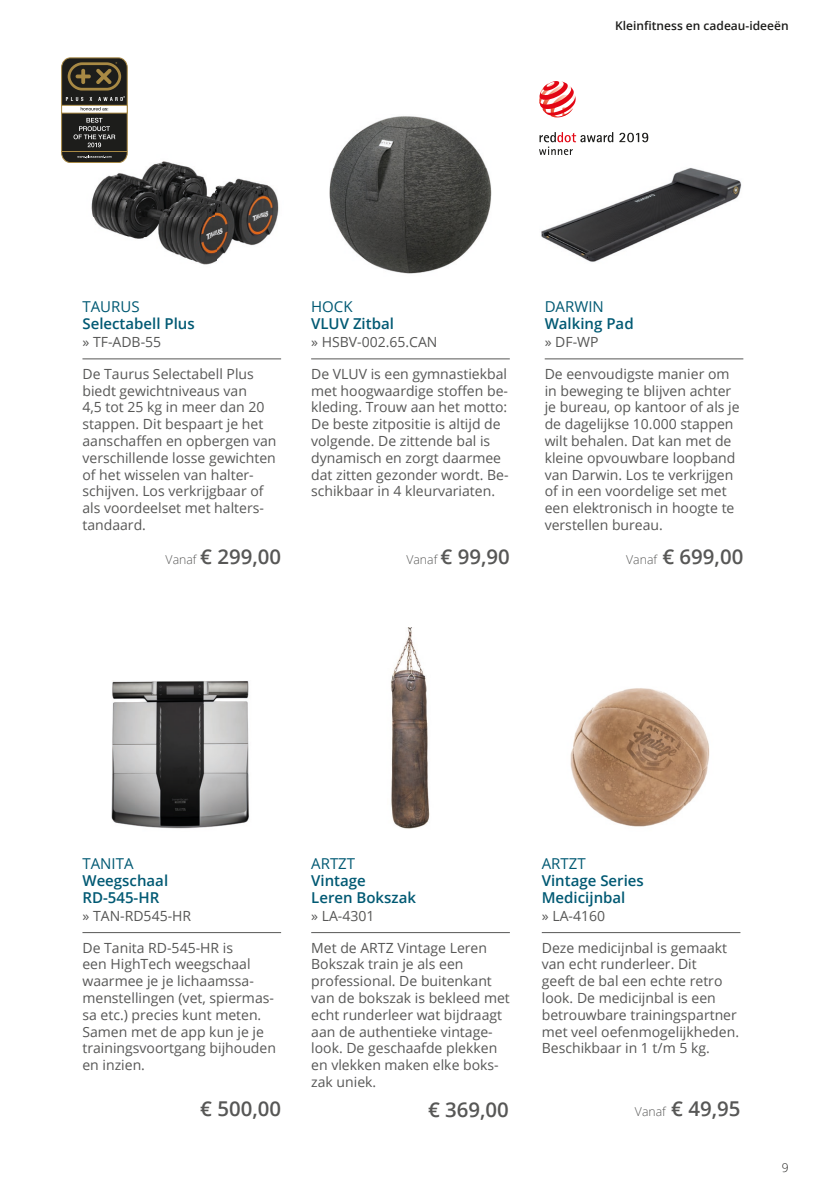
<style>
.page{position:relative;width:823px;height:1191px;background:#fff}
.page>*{position:absolute;margin:0;border:0;box-sizing:border-box;transform-origin:0 0}
.t1{font:600 20.4px "Open Sans";color:#575756}
.t2{font:600 15px/17px "Open Sans";color:#005973}
.t3{font:15px "Open Sans";color:#005973}
.t4{font:14px/16.8px "Open Sans";color:#575756}
.t5{font:600 12px "Open Sans";color:#1d1d1b}
.t6{font:300 12px "Open Sans";color:#1d1d1b}
.s1{font-weight:300;font-size:12.2px}
</style>
<div class="page">
<img style="left:111px;top:681px;width:138px;height:148px">
<hr style="left:82px;top:932px;width:199px;height:1px;background:#575756">
<img style="left:570px;top:688px;width:140px;height:139px">
<hr style="left:541px;top:932px;width:199px;height:1px;background:#575756">
<img style="left:541px;top:117px;width:201px;height:145px">
<img style="left:329px;top:116px;width:162px;height:158px">
<img style="left:91px;top:101px;width:188px;height:164px">
<hr style="left:311px;top:358px;width:198px;height:1px;background:#575756">
<hr style="left:82px;top:358px;width:199px;height:1px;background:#575756">
<hr style="left:311px;top:932px;width:198px;height:1px;background:#575756">
<hr style="left:544px;top:358px;width:199px;height:1px;background:#575756">
<svg style="left:619px;top:133px;width:29px;height:9px"></svg>
<svg style="left:539px;top:81px;width:36px;height:36px"></svg>
<svg style="left:539px;top:132px;width:74px;height:23px"></svg>
<svg style="left:61px;top:58px;width:66px;height:105px;background:#4a453a"></svg>
<img style="left:391px;top:627px;width:39px;height:202px">
<p class="t5" style="left:615px;top:18px;width:175px">Kleinfitness en cadeau-ideeën</p>
<p class="t3" style="left:311px;top:296px;width:43px">HOCK</p>
<p class="t2" style="left:311px;top:315px;width:84px">VLUV Zitbal</p>
<p class="t4" style="left:311px;top:333px;width:128px">» HSBV-002.65.CAN</p>
<p class="t4" style="left:311px;top:365px;width:199px">De VLUV is een gymnastiekbal met hoogwaardige stoffen be&shy;kleding. Trouw aan het motto:<br>De beste zitpositie is altijd de volgende. De zittende bal is dynamisch en zorgt daarmee dat zitten gezonder wordt. Be&shy;schikbaar in 4 kleurvariaten.</p>
<p class="t3" style="left:82px;top:296px;width:59px">TAURUS</p>
<p class="t2" style="left:82px;top:315px;width:114px">Selectabell Plus</p>
<p class="t4" style="left:82px;top:333px;width:80px">» TF-ADB-55</p>
<p class="t4" style="left:82px;top:365px;width:195px">De Taurus Selectabell Plus biedt gewichtniveaus van<br>4,5 tot 25 kg in meer dan 20 stappen. Dit bespaart je het aanschaffen en opbergen van verschillende losse gewichten of het wisselen van halter&shy;schijven. Los verkrijgbaar of als voordeelset met halters&shy;tandaard.</p>
<h1 class="t1" style="left:165px;top:542px;width:117px"><span class="s1">Vanaf</span> € 299,00</h1>
<h1 class="t1" style="left:406px;top:542px;width:105px"><span class="s1">Vanaf</span> € 99,90</h1>
<p class="t3" style="left:544px;top:296px;width:61px">DARWIN</p>
<p class="t2" style="left:544px;top:315px;width:90px">Walking Pad</p>
<p class="t4" style="left:544px;top:333px;width:55px">» DF-WP</p>
<p class="t4" style="left:544px;top:365px;width:196px">De eenvoudigste manier om in beweging te blijven achter je bureau, op kantoor of als je de dagelijkse 10.000 stappen wilt behalen. Dat kan met de kleine opvouwbare loopband van Darwin. Los te verkrijgen of in een voordelige set met een elektronisch in hoogte te verstellen bureau.</p>
<h1 class="t1" style="left:625px;top:542px;width:119px"><span class="s1">Vanaf</span> € 699,00</h1>
<p class="t3" style="left:311px;top:853px;width:45px">ARTZT</p>
<p class="t2" style="left:311px;top:871px;width:106px">Vintage<br>Leren Bokszak</p>
<p class="t4" style="left:311px;top:907px;width:65px">» LA-4301</p>
<p class="t4" style="left:311px;top:938px;width:200px">Met de ARTZ Vintage Leren<br>Bokszak train je als een professional. De buitenkant van de bokszak is bekleed met echt runderleer wat bijdraagt aan de authentieke vintage&shy;look. De geschaafde plekken en vlekken maken elke boks&shy;zak uniek.</p>
<h1 class="t1" style="left:428px;top:1095px;width:82px">€ 369,00</h1>
<p class="t3" style="left:541px;top:853px;width:45px">ARTZT</p>
<p class="t2" style="left:541px;top:871px;width:103px">Vintage Series<br>Medicijnbal</p>
<p class="t4" style="left:541px;top:907px;width:65px">» LA-4160</p>
<p class="t4" style="left:541px;top:938px;width:199px">Deze medicijnbal is gemaakt van echt runderleer. Dit<br>geeft de bal een echte retro look. De medicijnbal is een betrouwbare trainingspartner met veel oefenmogelijkheden.<br>Beschikbaar in 1 t/m 5 kg.</p>
<p class="t3" style="left:82px;top:853px;width:53px">TANITA</p>
<p class="t2" style="left:82px;top:871px;width:87px">Weegschaal<br>RD-545-HR</p>
<p class="t4" style="left:82px;top:907px;width:110px">» TAN-RD545-HR</p>
<p class="t4" style="left:82px;top:938px;width:195px">De Tanita RD-545-HR is<br>een HighTech weegschaal waarmee je je lichaamssa&shy;menstellingen (vet, spiermas&shy;sa etc.) precies kunt meten.<br>Samen met de app kun je je trainingsvoortgang bijhouden en inzien.</p>
<h1 class="t1" style="left:200px;top:1094px;width:82px">€ 500,00</h1>
<h1 class="t1" style="left:634px;top:1094px;width:107px"><span class="s1">Vanaf</span> € 49,95</h1>
<p class="t6" style="left:781px;top:1159px;width:8px">9</p>
</div>
